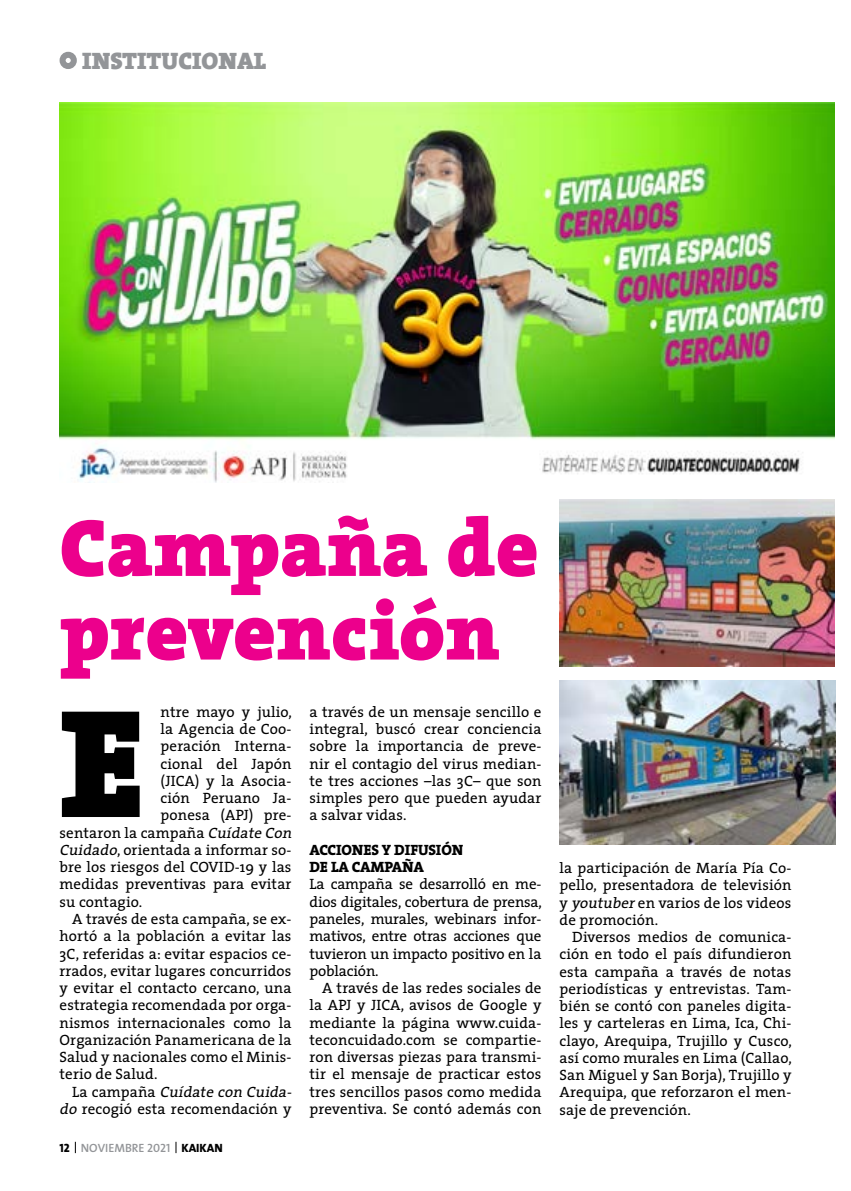
<style>
.page{position:relative;width:851px;height:1191px;background:#fff}
.page>*{position:absolute;margin:0;border:0;box-sizing:border-box;transform-origin:0 0}
.t1{font:900 156px "The Serif";color:#000}
.t2{font:900 82.05px/83.6px "The Serif";color:#ec008c}
.t3{font:900 24px "The Serif";color:#939598}
.t4{font:15px/17.2px "The Serif";letter-spacing:.01em;color:#000;text-align:justify}
.t5{font:800 15px/17.2px "The Serif";letter-spacing:-.01em;color:#000}
.t6{font:italic 15px "The Serif";color:#000}
.t7{font:12px "The Sans Semi Bold Caps";color:#939598}
.s1{font-style:italic}
.s2{font-style:normal}
.s3{font-family:"The Sans Extra Bold Caps";color:#000}
</style>
<div class="page">
<svg style="left:75px;top:1141px;width:1px;height:12px"></svg>
<svg style="left:176px;top:1141px;width:1px;height:12px"></svg>
<div style="left:60px;top:52px;width:17px;height:17px;border:6px solid #939598;border-radius:50%"></div>
<img style="left:60px;top:103px;width:774px;height:379px">
<img style="left:559px;top:500px;width:275px;height:166px">
<img style="left:559px;top:680px;width:276px;height:165px">
<h3 class="t3" style="left:82px;top:41px;width:186px">INSTITUCIONAL</h3>
<h2 class="t2" style="left:60px;top:505px;width:480px">Campaña de prevención</h2>
<p class="t4" style="left:161px;top:703px;width:133px">ntre mayo y julio,</p>
<p class="t4" style="left:161px;top:720px;width:132px">la Agencia de Coo-</p>
<p class="t4" style="left:161px;top:737px;width:132px">peración Interna-</p>
<p class="t4" style="left:161px;top:754px;width:132px">cional del Japón</p>
<p class="t4" style="left:161px;top:772px;width:132px">(JICA) y la Asocia-</p>
<p class="t4" style="left:161px;top:789px;width:132px">ción Peruano Ja-</p>
<p class="t4" style="left:161px;top:806px;width:132px">ponesa (APJ) pre-</p>
<p class="t4" style="left:60px;top:823px;width:237px">sentaron la campaña <span class="s1">Cuídate Con</span></p>
<p class="t4" style="left:60px;top:841px;width:233px"><span class="s1">Cuidado</span>, orientada a informar so-</p>
<p class="t4" style="left:60px;top:858px;width:233px">bre los riesgos del COVID-19 y las</p>
<p class="t4" style="left:60px;top:875px;width:233px">medidas preventivas para evitar</p>
<p class="t4" style="left:60px;top:892px;width:84px">su contagio.</p>
<p class="t4" style="left:72px;top:910px;width:221px">A través de esta campaña, se ex-</p>
<p class="t4" style="left:60px;top:927px;width:233px">hortó a la población a evitar las</p>
<p class="t4" style="left:60px;top:944px;width:233px">3C, referidas a: evitar espacios ce-</p>
<p class="t4" style="left:60px;top:961px;width:233px">rrados, evitar lugares concurridos</p>
<p class="t4" style="left:60px;top:979px;width:233px">y evitar el contacto cercano, una</p>
<p class="t4" style="left:60px;top:996px;width:233px">estrategia recomendada por orga-</p>
<p class="t4" style="left:60px;top:1013px;width:233px">nismos internacionales como la</p>
<p class="t4" style="left:60px;top:1030px;width:233px">Organización Panamericana de la</p>
<p class="t4" style="left:60px;top:1048px;width:233px">Salud y nacionales como el Minis-</p>
<p class="t4" style="left:60px;top:1065px;width:99px">terio de Salud.</p>
<p class="t6" style="left:72px;top:1079px;width:224px"><span class="s2">L a c a m p a ñ a</span> Cuídate con Cuida-</p>
<p class="t4" style="left:60px;top:1099px;width:233px"><span class="s1">do</span> recogió esta recomendación y</p>
<h1 class="t1" style="left:60px;top:632px;width:87px">E</h1>
<p class="t7" style="left:60px;top:1137px;width:165px"><span class="s3">12</span> NOVIEMBRE 2021 <span class="s3">KAIKAN</span></p>
<p class="t4" style="left:309px;top:703px;width:233px">a través de un mensaje sencillo e integral, buscó crear conciencia sobre la importancia de preve&shy;nir el contagio del virus median&shy;te tres acciones –las 3C– que son simples pero que pueden ayudar a salvar vidas.</p>
<p class="t5" style="left:309px;top:841px;width:155px">ACCIONES Y DIFUSIÓN<br>DE LA CAMPAÑA</p>
<p class="t4" style="left:309px;top:875px;width:234px">La campaña se desarrolló en me&shy;dios digitales, cobertura de prensa, paneles, murales, webinars infor&shy;mativos, entre otras acciones que tuvieron un impacto positivo en la población.</p>
<p class="t4" style="left:309px;top:979px;width:233px;text-indent:13px">A través de las redes sociales de la APJ y JICA, avisos de Google y mediante la página www.cuida&shy;teconcuidado.com se compartie&shy;ron diversas piezas para transmi&shy;tir el mensaje de practicar estos tres sencillos pasos como medida preventiva. Se contó además con</p>
<p class="t4" style="left:559px;top:859px;width:233px">la participación de María Pía Co&shy;pello, presentadora de televisión y <span class="s1">youtuber</span>en varios de los videos de promoción.</p>
<p class="t4" style="left:559px;top:928px;width:234px;text-indent:13px">Diversos medios de comunica&shy;ción en todo el país difundieron esta campaña a través de notas periodísticas y entrevistas. Tam&shy;bién se contó con paneles digita&shy;les y carteleras en Lima, Ica, Chi&shy;clayo, Arequipa, Trujillo y Cusco, así como murales en Lima (Callao, San Miguel y San Borja), Trujillo y Arequipa, que reforzaron el men&shy;saje de prevención.</p>
</div>
